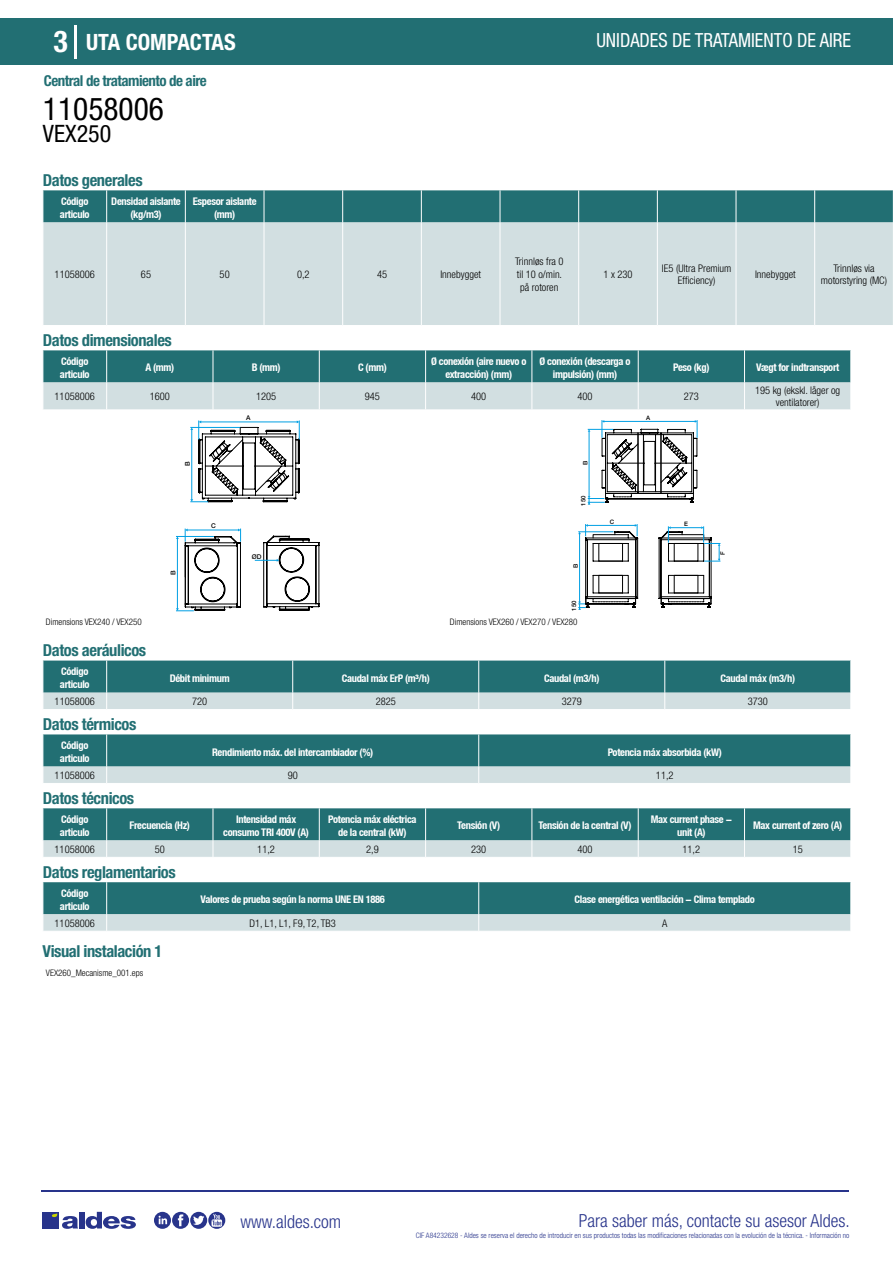
<style>
.page{position:relative;width:893px;height:1263px;background:#fff}
.page>*{position:absolute;margin:0;border:0;box-sizing:border-box;transform-origin:0 0}
.t1{font:condensed 31.5px "Helvetica Neue LT Std";color:#000}
.t2{font:700 condensed 30px "Helvetica Neue LT Std";color:#fff}
.t3{font:condensed 24px "Helvetica Neue LT Std";color:#000}
.t4{font:700 condensed 22.5px "Helvetica Neue LT Std";color:#fff}
.t5{font:condensed 19.5px "Helvetica Neue LT Std";color:#fff;scale:.95 1}
.t6{font:300 condensed 18px "Helvetica Neue";color:#28348b}
.t7{font:700 condensed 16.5px "Helvetica Neue LT Std";letter-spacing:-.025em;color:#226f73}
.t8{font:700 condensed 15px "Helvetica Neue LT Std";letter-spacing:-.035em;color:#226f73}
.t9{font:700 condensed 10.5px/13.5px "Helvetica Neue";letter-spacing:-.03em;color:#fff;text-align:center}
.t10{font:300 condensed 10.5px/12.6px "Helvetica Neue";color:#000;text-align:center}
.t11{font:300 condensed 9px "Helvetica Neue";color:#000}
.t12{font:300 condensed 7.5px "Helvetica Neue";color:#28348b}
.t13{font:500 6.6px "Helvetica Neue";color:#000}
.t14{font:500 6.15px "Helvetica Neue";color:#000}
</style>
<div class="page">
<div style="left:0;top:18px;width:893px;height:46px;background:#226f73"></div>
<hr style="left:74px;top:25px;width:2px;height:33px;background:#fff">
<hr style="left:41px;top:1190px;width:808px;height:1px;background:#28348b">
<svg style="left:154px;top:1212px;width:71px;height:17px"></svg>
<div style="left:42px;top:1212px;width:17px;height:16px;background:#28348b"></div>
<div style="left:79px;top:1212px;width:5px;height:16px;background:#28348b"></div>
<svg style="left:86px;top:1212px;width:50px;height:17px"></svg>
<svg style="left:52px;top:1213px;width:26px;height:16px"></svg>
<div style="left:44px;top:190px;width:848px;height:32px;background:#226f73"></div>
<div style="left:44px;top:222px;width:848px;height:103px;background:#d2dfe1"></div>
<hr style="left:106px;top:190px;width:1px;height:32px;background:#fff">
<hr style="left:185px;top:190px;width:1px;height:32px;background:#fff">
<hr style="left:264px;top:190px;width:1px;height:32px;background:#fff">
<hr style="left:342px;top:190px;width:1px;height:32px;background:#fff">
<hr style="left:421px;top:190px;width:1px;height:32px;background:#fff">
<hr style="left:500px;top:190px;width:1px;height:32px;background:#fff">
<hr style="left:578px;top:190px;width:1px;height:32px;background:#fff">
<hr style="left:657px;top:190px;width:1px;height:32px;background:#fff">
<hr style="left:736px;top:190px;width:1px;height:32px;background:#fff">
<hr style="left:814px;top:190px;width:1px;height:32px;background:#fff">
<hr style="left:106px;top:222px;width:1px;height:103px;background:#fff">
<hr style="left:185px;top:222px;width:1px;height:103px;background:#fff">
<hr style="left:264px;top:222px;width:1px;height:103px;background:#fff">
<hr style="left:342px;top:222px;width:1px;height:103px;background:#fff">
<hr style="left:421px;top:222px;width:1px;height:103px;background:#fff">
<hr style="left:500px;top:222px;width:1px;height:103px;background:#fff">
<hr style="left:578px;top:222px;width:1px;height:103px;background:#fff">
<hr style="left:657px;top:222px;width:1px;height:103px;background:#fff">
<hr style="left:736px;top:222px;width:1px;height:103px;background:#fff">
<hr style="left:814px;top:222px;width:1px;height:103px;background:#fff">
<svg style="left:43px;top:350px;width:808px;height:60px;background:#76a5a8"></svg>
<svg style="left:176px;top:420px;width:143px;height:191px"></svg>
<svg style="left:578px;top:420px;width:142px;height:190px"></svg>
<svg style="left:43px;top:660px;width:808px;height:49px;background:#61979a"></svg>
<svg style="left:43px;top:734px;width:808px;height:49px;background:#60979a"></svg>
<svg style="left:43px;top:808px;width:808px;height:49px;background:#61979a"></svg>
<svg style="left:43px;top:882px;width:808px;height:49px;background:#60979a"></svg>
<h2 class="t2" style="left:54px;top:24px;width:16px">3</h2>
<h3 class="t4" style="left:86px;top:28px;width:151px">UTA COMPACTAS</h3>
<h3 class="t5" style="left:596px;top:29px;width:270px">UNIDADES DE TRATAMIENTO DE AIRE</h3>
<h3 class="t8" style="left:44px;top:71px;width:164px">Central de tratamiento de aire</h3>
<h1 class="t1" style="left:43px;top:91px;width:122px">11058006</h1>
<h3 class="t3" style="left:43px;top:120px;width:70px">VEX250</h3>
<h3 class="t7" style="left:43px;top:170px;width:101px">Datos generales</h3>
<p class="t9" style="left:60px;top:194px;width:31px;text-align:left">Código articulo</p>
<p class="t9" style="left:111px;top:194px;width:71px">Densidad aislante (kg/m3)</p>
<p class="t9" style="left:193px;top:194px;width:65px">Espesor aislante (mm)</p>
<p class="t10" style="left:55px;top:268px;width:42px">11058006</p>
<p class="t10" style="left:141px;top:268px;width:12px">65</p>
<p class="t10" style="left:220px;top:268px;width:12px">50</p>
<p class="t10" style="left:297px;top:268px;width:14px">0,2</p>
<p class="t10" style="left:377px;top:268px;width:12px">45</p>
<p class="t10" style="left:440px;top:268px;width:42px">Innebygget</p>
<p class="t10" style="left:515px;top:255px;width:50px">Trinnløs fra 0 til 10 o/min. på rotoren</p>
<p class="t10" style="left:603px;top:268px;width:31px">1 x 230</p>
<p class="t10" style="left:662px;top:262px;width:71px">IE5 (Ultra Premium<br>Efficiency)</p>
<p class="t10" style="left:755px;top:268px;width:42px">Innebygget</p>
<p class="t10" style="left:821px;top:262px;width:68px">Trinnløs via motorstyring (MC)</p>
<h3 class="t7" style="left:43px;top:330px;width:130px">Datos dimensionales</h3>
<p class="t9" style="left:60px;top:354px;width:31px;text-align:left">Código articulo</p>
<p class="t9" style="left:145px;top:361px;width:30px">A (mm)</p>
<p class="t9" style="left:252px;top:361px;width:30px">B (mm)</p>
<p class="t9" style="left:358px;top:361px;width:30px">C (mm)</p>
<p class="t9" style="left:431px;top:354px;width:97px">Ø conexión (aire nuevo o extracción) (mm)</p>
<p class="t9" style="left:540px;top:354px;width:92px">Ø conexión (descarga o impulsión) (mm)</p>
<p class="t9" style="left:673px;top:361px;width:38px">Peso (kg)</p>
<p class="t9" style="left:756px;top:361px;width:85px">Vægt for indtransport</p>
<p class="t10" style="left:55px;top:390px;width:42px">11058006</p>
<p class="t10" style="left:150px;top:390px;width:22px">1600</p>
<p class="t10" style="left:256px;top:390px;width:22px">1205</p>
<p class="t10" style="left:365px;top:390px;width:17px">945</p>
<p class="t10" style="left:471px;top:390px;width:17px">400</p>
<p class="t10" style="left:577px;top:390px;width:17px">400</p>
<p class="t10" style="left:684px;top:390px;width:17px">273</p>
<p class="t10" style="left:755px;top:384px;width:87px">195 kg (ekskl. låger og ventilatorer)</p>
<p class="t13" style="left:246px;top:414px;width:6px">A</p>
<p class="t14" style="left:646px;top:414px;width:6px">A</p>
<p class="t13" style="left:184px;top:466px;width:6px;rotate:-90deg">B</p>
<p class="t13" style="left:169px;top:575px;width:6px;rotate:-90deg">B</p>
<p class="t13" style="left:211px;top:522px;width:6px">C</p>
<p class="t13" style="left:252px;top:553px;width:11px">ØD</p>
<p class="t14" style="left:581px;top:465px;width:6px;rotate:-90deg">B</p>
<p class="t14" style="left:580px;top:506px;width:12px;rotate:-90deg">150</p>
<p class="t14" style="left:572px;top:568px;width:6px;rotate:-90deg">B</p>
<p class="t14" style="left:570px;top:611px;width:12px;rotate:-90deg">150</p>
<p class="t14" style="left:610px;top:518px;width:6px">C</p>
<p class="t14" style="left:684px;top:520px;width:5px">E</p>
<p class="t14" style="left:719px;top:555px;width:5px;rotate:-90deg">F</p>
<p class="t11" style="left:46px;top:616px;width:97px">Dimensions VEX240 / VEX250</p>
<p class="t11" style="left:450px;top:616px;width:129px">Dimensions VEX260 / VEX270 / VEX280</p>
<h3 class="t7" style="left:43px;top:640px;width:105px">Datos aeráulicos</h3>
<p class="t9" style="left:60px;top:664px;width:31px;text-align:left">Código articulo</p>
<p class="t9" style="left:170px;top:671px;width:61px">Débit minimum</p>
<p class="t9" style="left:342px;top:671px;width:90px">Caudal máx ErP (m³/h)</p>
<p class="t9" style="left:544px;top:671px;width:57px">Caudal (m3/h)</p>
<p class="t9" style="left:720px;top:671px;width:76px">Caudal máx (m3/h)</p>
<p class="t10" style="left:55px;top:695px;width:42px">11058006</p>
<p class="t10" style="left:192px;top:695px;width:17px">720</p>
<p class="t10" style="left:376px;top:695px;width:22px">2825</p>
<p class="t10" style="left:562px;top:695px;width:22px">3279</p>
<p class="t10" style="left:748px;top:695px;width:22px">3730</p>
<h3 class="t7" style="left:43px;top:714px;width:95px">Datos térmicos</h3>
<p class="t9" style="left:60px;top:738px;width:31px;text-align:left">Código articulo</p>
<p class="t9" style="left:212px;top:745px;width:163px">Rendimiento máx. del intercambiador (%)</p>
<p class="t9" style="left:608px;top:745px;width:116px">Potencia máx absorbida (kW)</p>
<p class="t10" style="left:55px;top:769px;width:42px">11058006</p>
<p class="t10" style="left:288px;top:769px;width:12px">90</p>
<p class="t10" style="left:656px;top:769px;width:19px">11,2</p>
<h3 class="t7" style="left:43px;top:788px;width:93px">Datos técnicos</h3>
<p class="t9" style="left:60px;top:812px;width:31px;text-align:left">Código articulo</p>
<p class="t9" style="left:130px;top:819px;width:62px">Frecuencia (Hz)</p>
<p class="t9" style="left:223px;top:812px;width:87px">Intensidad máx consumo TRI 400V (A)</p>
<p class="t9" style="left:328px;top:812px;width:90px">Potencia máx eléctrica de la central (kW)</p>
<p class="t9" style="left:457px;top:819px;width:44px">Tensión (V)</p>
<p class="t9" style="left:539px;top:819px;width:94px">Tensión de la central (V)</p>
<p class="t9" style="left:651px;top:812px;width:83px">Max current phase - unit (A)</p>
<p class="t9" style="left:753px;top:819px;width:91px">Max current of zero (A)</p>
<p class="t10" style="left:55px;top:843px;width:42px">11058006</p>
<p class="t10" style="left:155px;top:843px;width:12px">50</p>
<p class="t10" style="left:257px;top:843px;width:19px">11,2</p>
<p class="t10" style="left:366px;top:843px;width:14px">2,9</p>
<p class="t10" style="left:471px;top:843px;width:17px">230</p>
<p class="t10" style="left:577px;top:843px;width:17px">400</p>
<p class="t10" style="left:683px;top:843px;width:19px">11,2</p>
<p class="t10" style="left:793px;top:843px;width:12px">15</p>
<h3 class="t7" style="left:43px;top:862px;width:134px">Datos reglamentarios</h3>
<p class="t9" style="left:60px;top:886px;width:31px;text-align:left">Código articulo</p>
<p class="t9" style="left:201px;top:893px;width:186px">Valores de prueba según la norma UNE EN 1886</p>
<p class="t9" style="left:575px;top:893px;width:182px">Clase energética ventilación - Clima templado</p>
<p class="t10" style="left:55px;top:917px;width:42px">11058006</p>
<p class="t10" style="left:250px;top:917px;width:88px">D1, L1, L1, F9, T2, TB3</p>
<p class="t10" style="left:662px;top:917px;width:7px">A</p>
<h3 class="t7" style="left:43px;top:941px;width:122px">Visual instalación 1</h3>
<p class="t11" style="left:46px;top:967px;width:99px">VEX260_Mecanisme_001.eps</p>
<h3 class="t6" style="left:240px;top:1211px;width:102px">www.aldes.com</h3>
<h3 class="t6" style="left:579px;top:1211px;width:272px">Para saber más, contacte su asesor Aldes.</h3>
<p class="t12" style="left:416px;top:1230px;width:435px">CIF A84232628 - Aldes se reserva el derecho de introducir en sus productos todas las modificaciones relacionadas con la evolución de la técnica. - Información no</p>
</div>
